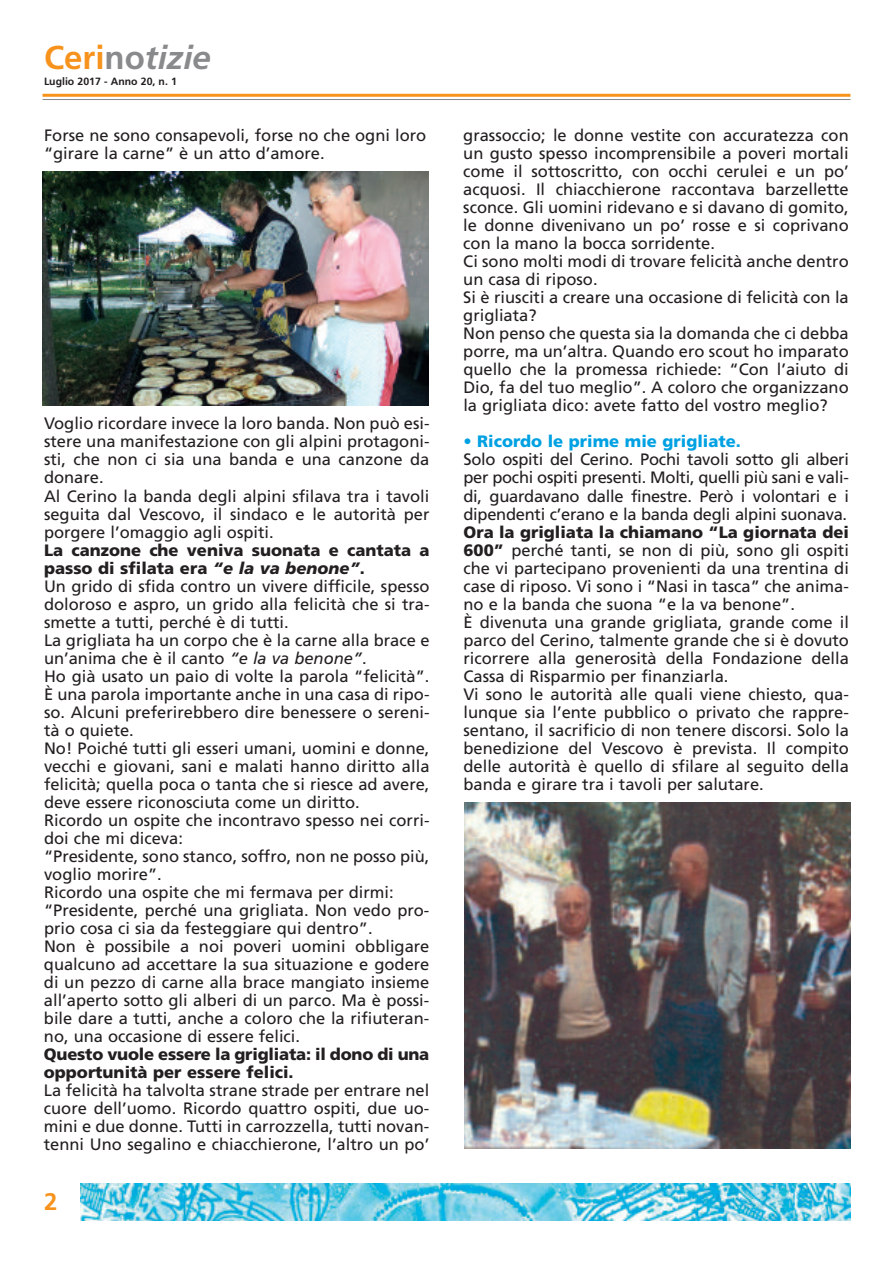
<style>
.page{position:relative;width:893px;height:1263px;background:#fff}
.page>*{position:absolute;margin:0;border:0;box-sizing:border-box;transform-origin:0 0}
.t1{font:italic 700 33px "Frutiger";color:#888a8c}
.t2{font:700 24px "Frutiger";color:#f7931d}
.t3{font:16.5px/18px "Frutiger";color:#231f20}
.t4{font:900 16.5px/18px "Frutiger";letter-spacing:-.01em;color:#231f20}
.t5{font:900 16.5px "Frutiger";color:#00a1e3}
.t6{font:700 10.5px "Frutiger";color:#231f20}
.s1{font-style:normal;color:#f7931d}
.s2{font-style:normal}
.s3{font-weight:900}
.s4{font-weight:900;font-style:italic}
.s5{font-style:italic}
</style>
<div class="page">
<img style="left:81px;top:1183px;width:769px;height:37px">
<hr style="left:43px;top:94px;width:807px;height:3px;background:#f7931d">
<hr style="left:43px;top:99px;width:807px;height:1px;background:#888a8c">
<img style="left:43px;top:172px;width:386px;height:234px">
<img style="left:464px;top:803px;width:386px;height:345px">
<h1 class="t1" style="left:44px;top:44px;width:168px"><span class="s1">Ceri</span><span class="s2">no</span>tizie</h1>
<p class="t6" style="left:44px;top:77px;width:135px">Luglio 2017 - Anno 20, n. 1</p>
<p class="t3" style="left:44px;top:128px;width:384px">Forse ne sono consapevoli, forse no che ogni loro “girare la carne” è un atto d’amore.</p>
<p class="t3" style="left:44px;top:416px;width:387px">Voglio ricordare invece la loro banda. Non può esi&shy;stere una manifestazione con gli alpini protagoni&shy;sti, che non ci sia una banda e una canzone da donare.<br>Al Cerino la banda degli alpini sfilava tra i tavoli seguita dal Vescovo, il sindaco e le autorità per porgere l’omaggio agli ospiti.</p>
<p class="t3" style="left:44px;top:542px;width:387px"><span class="s3">La canzone che veniva suonata e cantata a passo di sfilata era</span> <span class="s4">“e la va benone”</span><span class="s3">.<br></span>Un grido di sfida contro un vivere difficile, spesso doloroso e aspro, un grido alla felicità che si tra&shy;smette a tutti, perché è di tutti.<br>La grigliata ha un corpo che è la carne alla brace e un’anima che è il canto <span class="s5">“e la va benone”</span>.<br>Ho già usato un paio di volte la parola “felicità”.<br>È una parola importante anche in una casa di ripo&shy;so. Alcuni preferirebbero dire benessere o sereni&shy;tà o quiete.<br>No! Poiché tutti gli esseri umani, uomini e donne, vecchi e giovani, sani e malati hanno diritto alla felicità; quella poca o tanta che si riesce ad avere, deve essere riconosciuta come un diritto.<br>Ricordo un ospite che incontravo spesso nei corri&shy;doi che mi diceva:<br>“Presidente, sono stanco, soffro, non ne posso più, voglio morire”.<br>Ricordo una ospite che mi fermava per dirmi: “Presidente, perché una grigliata. Non vedo pro&shy;prio cosa ci sia da festeggiare qui dentro”.<br>Non è possibile a noi poveri uomini obbligare qualcuno ad accettare la sua situazione e godere di un pezzo di carne alla brace mangiato insieme all’aperto sotto gli alberi di un parco. Ma è possi&shy;bile dare a tutti, anche a coloro che la rifiuteran&shy;no, una occasione di essere felici.</p>
<p class="t4" style="left:44px;top:1046px;width:387px">Questo vuole essere la grigliata: il dono di una opportunità per essere felici.</p>
<p class="t3" style="left:44px;top:1082px;width:387px;text-align:justify">La felicità ha talvolta strane strade per entrare nel cuore dell’uomo. Ricordo quattro ospiti, due uo&shy;mini e due donne. Tutti in carrozzella, tutti novan&shy;tenni Uno segalino e chiacchierone, l’altro un po’</p>
<h2 class="t2" style="left:44px;top:1192px;width:15px">2</h2>
<p class="t3" style="left:463px;top:128px;width:387px">grassoccio; le donne vestite con accuratezza con un gusto spesso incomprensibile a poveri mortali come il sottoscritto, con occhi cerulei e un po’ acquosi. Il chiacchierone raccontava barzellette sconce. Gli uomini ridevano e si davano di gomito, le donne divenivano un po’ rosse e si coprivano con la mano la bocca sorridente.<br>Ci sono molti modi di trovare felicità anche dentro un casa di riposo.<br>Si è riusciti a creare una occasione di felicità con la grigliata?<br>Non penso che questa sia la domanda che ci debba porre, ma un’altra. Quando ero scout ho imparato quello che la promessa richiede: “Con l’aiuto di Dio, fa del tuo meglio”. A coloro che organizzano la grigliata dico: avete fatto del vostro meglio?</p>
<p class="t5" style="left:463px;top:435px;width:279px">• Ricordo le prime mie grigliate.</p>
<p class="t3" style="left:463px;top:452px;width:387px;text-align:justify">Solo ospiti del Cerino. Pochi tavoli sotto gli alberi per pochi ospiti presenti. Molti, quelli più sani e vali&shy;di, guardavano dalle finestre. Però i volontari e i dipendenti c’erano e la banda degli alpini suonava.</p>
<p class="t3" style="left:463px;top:524px;width:387px"><span class="s3">Ora la grigliata la chiamano “La giornata dei 600”</span> perché tanti, se non di più, sono gli ospiti che vi partecipano provenienti da una trentina di case di riposo. Vi sono i “Nasi in tasca” che anima&shy;no e la banda che suona “e la va benone”.<br>È divenuta una grande grigliata, grande come il parco del Cerino, talmente grande che si è dovuto ricorrere alla generosità della Fondazione della Cassa di Risparmio per finanziarla.<br>Vi sono le autorità alle quali viene chiesto, qua&shy;lunque sia l’ente pubblico o privato che rappre&shy;sentano, il sacrificio di non tenere discorsi. Solo la benedizione del Vescovo è prevista. Il compito delle autorità è quello di sfilare al seguito della banda e girare tra i tavoli per salutare.</p>
</div>
